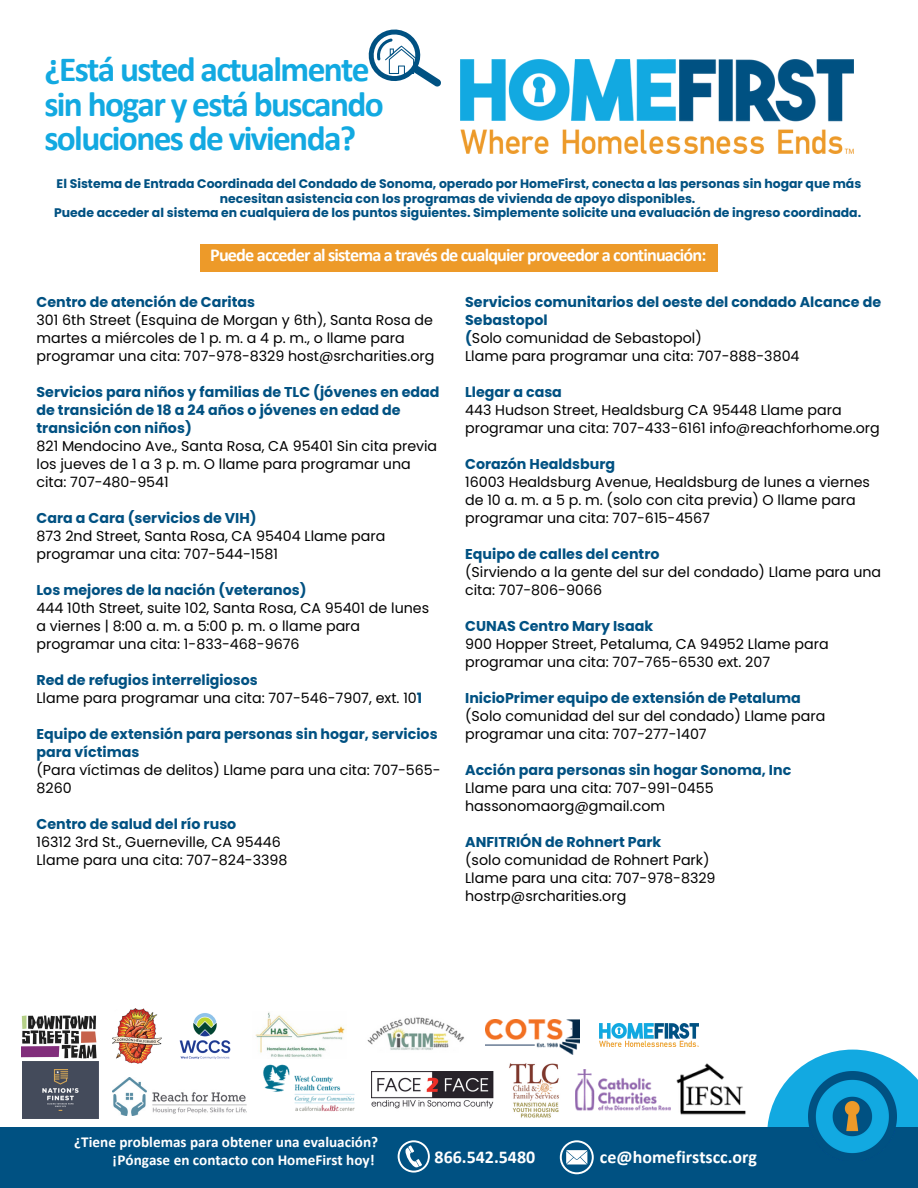
<style>
.page{position:relative;width:918px;height:1188px;background:#fff}
.page>*{position:absolute;margin:0;border:0;box-sizing:border-box;transform-origin:0 0}
.t1{font:700 35.4px/34.8px "Calibri";letter-spacing:-.045em;color:#12a9e1}
.t2{font:700 18.15px "Calibri";letter-spacing:-.045em;color:#fff}
.t3{font:700 18px "Calibri";color:#fff}
.t4{font:700 15.15px/18px "Calibri";color:#fff;text-align:right}
.t5{font:14.25px/18px "Poppins";color:#000}
.t6{font:700 14.25px/18px "Poppins";color:#005182}
.t7{font:700 12.45px/14.7px "Poppins";color:#005182;text-align:center}
.s1{font-weight:700;color:#005182}
.s2{font-weight:400;color:#000}
</style>
<div class="page">
<svg style="left:767px;top:1050px;width:151px;height:78px"></svg>
<img style="left:460px;top:60px;width:393px;height:93px">
<div style="left:0;top:1128px;width:918px;height:60px;background:#005182"></div>
<img style="left:809px;top:1072px;width:87px;height:81px">
<div style="left:200px;top:244px;width:518px;height:28px;background:#ed9a29"></div>
<svg style="left:368px;top:29px;width:73px;height:58px"></svg>
<img style="left:485px;top:1020px;width:95px;height:34px">
<img style="left:22px;top:1015px;width:74px;height:44px">
<img style="left:113px;top:1078px;width:134px;height:38px">
<img style="left:113px;top:1009px;width:48px;height:55px">
<img style="left:263px;top:1064px;width:92px;height:48px">
<img style="left:367px;top:1017px;width:97px;height:33px">
<img style="left:371px;top:1071px;width:123px;height:38px">
<img style="left:509px;top:1063px;width:50px;height:55px">
<img style="left:576px;top:1069px;width:94px;height:42px">
<img style="left:179px;top:1013px;width:52px;height:46px">
<img style="left:22px;top:1061px;width:77px;height:58px">
<img style="left:670px;top:1063px;width:81px;height:65px">
<img style="left:255px;top:1012px;width:90px;height:45px">
<svg style="left:398px;top:1140px;width:32px;height:33px"></svg>
<svg style="left:560px;top:1140px;width:34px;height:34px"></svg>
<img style="left:600px;top:1023px;width:99px;height:24px">
<p class="t1" style="left:44px;top:54px;width:341px">¿Está usted actualmente sin hogar y está buscando soluciones de vivienda?</p>
<p class="t7" style="left:57px;top:176px;width:806px">El Sistema de Entrada Coordinada del Condado de Sonoma, operado por HomeFirst, conecta a las personas sin hogar que más necesitan asistencia con los programas de vivienda de apoyo disponibles.</p>
<p class="t7" style="left:54px;top:206px;width:809px">Puede acceder al sistema en cualquiera de los puntos siguientes. Simplemente solicite una evaluación de ingreso coordinada.</p>
<p class="t2" style="left:210px;top:248px;width:498px">Puede acceder al sistema a través de cualquier proveedor a continuación:</p>
<h4 class="t5" style="left:465px;top:293px;width:417px"><span class="s1">Servicios comunitarios del oeste del condado Alcance de Sebastopol<br>(</span>Solo comunidad de Sebastopol)<br>Llame para programar una cita: 707-888-3804</h4>
<h4 class="t5" style="left:465px;top:383px;width:416px"><span class="s1">Llegar a casa<br></span>443 Hudson Street, Healdsburg CA 95448 Llame para programar una cita: 707-433-6161 info@reachforhome.org</h4>
<h4 class="t5" style="left:465px;top:455px;width:406px"><span class="s1">Corazón Healdsburg<br></span>16003 Healdsburg Avenue, Healdsburg de lunes a viernes de 10 a. m. a 5 p. m. (solo con cita previa) O llame para programar una cita: 707-615-4567</h4>
<h4 class="t5" style="left:465px;top:545px;width:418px"><span class="s1">Equipo de calles del centro<br></span>(Sirviendo a la gente del sur del condado) Llame para una cita: 707-806-9066</h4>
<p class="t5" style="left:465px;top:617px;width:365px"><span class="s1">CUNAS Centro Mary Isaak<br></span>900 Hopper Street, Petaluma, CA 94952 Llame para programar una cita: 707-765-6530 ext. 207</p>
<p class="t5" style="left:465px;top:689px;width:362px"><span class="s1">InicioPrimer equipo de extensión de Petaluma </span>(Solo comunidad del sur del condado) Llame para programar una cita: 707-277-1407</p>
<p class="t5" style="left:465px;top:761px;width:328px"><span class="s1">Acción para personas sin hogar Sonoma, Inc<br></span>Llame para una cita: 707-991-0455 hassonomaorg@gmail.com</p>
<p class="t5" style="left:465px;top:833px;width:252px"><span class="s1">ANFITRIÓN de Rohnert Park<br></span>(solo comunidad de Rohnert Park)<br>Llame para una cita: 707-978-8329 hostrp@srcharities.org</p>
<p class="t5" style="left:37px;top:293px;width:399px"><span class="s1">Centro de atención de Caritas<br></span>301 6th Street (Esquina de Morgan y 6th), Santa Rosa de martes a miércoles de 1 p. m. a 4 p. m., o llame para programar una cita: 707-978-8329 host@srcharities.org</p>
<p class="t6" style="left:37px;top:383px;width:405px">Servicios para niños y familias de TLC (jóvenes en edad de transición de 18 a 24 años o jóvenes en edad de transición con niños)<br><span class="s2">821 Mendocino Ave., Santa Rosa, CA 95401 Sin cita previa los jueves de 1 a 3 p. m. O llame para programar una cita: 707-480-9541</span></p>
<p class="t5" style="left:37px;top:509px;width:350px"><span class="s1">Cara a Cara (servicios de VIH)<br></span>873 2nd Street, Santa Rosa, CA 95404 Llame para programar una cita: 707-544-1581</p>
<p class="t5" style="left:37px;top:581px;width:394px"><span class="s1">Los mejores de la nación (veteranos)<br></span>444 10th Street, suite 102, Santa Rosa, CA 95401 de lunes a viernes | 8:00 a. m. a 5:00 p. m. o llame para programar una cita: 1-833-468-9676</p>
<p class="t5" style="left:37px;top:671px;width:387px"><span class="s1">Red de refugios interreligiosos<br></span>Llame para programar una cita: 707-546-7907, ext. 10<span class="s1">1</span></p>
<p class="t6" style="left:37px;top:725px;width:406px">Equipo de extensión para personas sin hogar, servicios para víctimas<br><span class="s2">(Para víctimas de delitos) Llame para una cita: 707-565-<br>8260</span></p>
<p class="t5" style="left:37px;top:815px;width:253px"><span class="s1">Centro de salud del río ruso<br></span>16312 3rd St., Guerneville, CA 95446<br>Llame para una cita: 707-824-3398</p>
<h3 class="t4" style="left:74px;top:1134px;width:305px">¿Tiene problemas para obtener una evaluación? ¡Póngase en contacto con HomeFirst hoy!</h3>
<p class="t3" style="left:435px;top:1149px;width:102px">866.542.5480</p>
<p class="t3" style="left:600px;top:1149px;width:159px">ce@homefirstscc.org</p>
</div>
